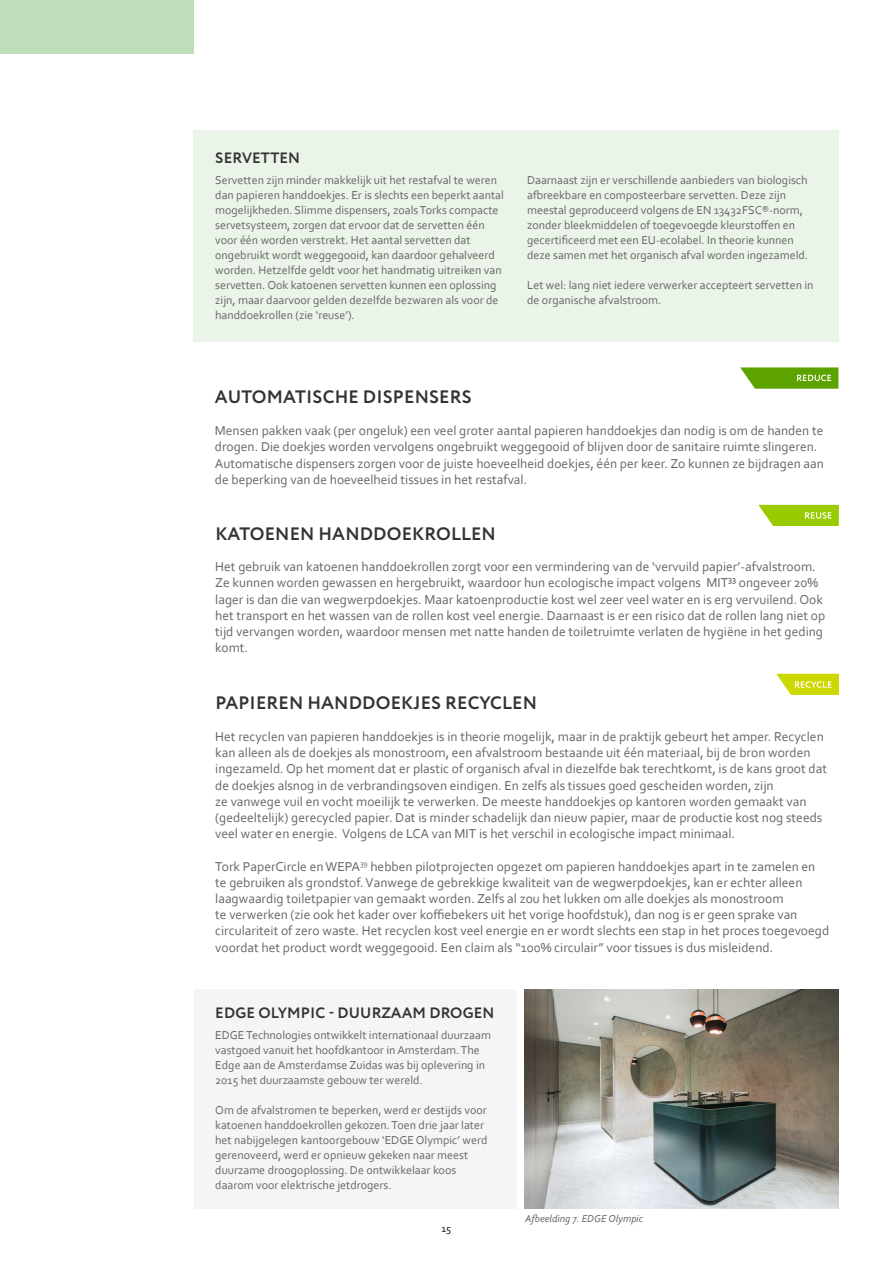
<style>
.page{position:relative;width:893px;height:1263px;background:#fff}
.page>*{position:absolute;margin:0;border:0;box-sizing:border-box;transform-origin:0 0}
.t1{font:700 18px "Circe";letter-spacing:.01em;color:#333}
.t2{font:700 15px "Circe";letter-spacing:.01em;color:#333}
.t3{font:13.5px/16.2px "Corbel";color:#666}
.t4{font:12px/15px "Corbel";color:#666}
.t5{font:italic 10.5px "Corbel";color:#666}
.t6{font:10.5px "Corbel";color:#000}
</style>
<div class="page">
<div style="left:0;top:0;width:194px;height:54px;background:#c0ddb9"></div>
<svg style="left:776px;top:674px;width:63px;height:21px"></svg>
<svg style="left:758px;top:505px;width:81px;height:21px;background:#a7d324"></svg>
<svg style="left:740px;top:367px;width:98px;height:22px;background:#75b127"></svg>
<div style="left:194px;top:131px;width:645px;height:211px;background:#eaf4e8"></div>
<div style="left:194px;top:989px;width:322px;height:220px;background:#f5f5f5"></div>
<img style="left:525px;top:989px;width:314px;height:220px">
<p class="t2" style="left:215px;top:148px;width:86px">SERVETTEN</p>
<p class="t4" style="left:215px;top:172px;width:290px">Servetten zijn minder makkelijk uit het restafval te weren dan papieren handdoekjes. Er is slechts een beperkt aantal mogelijkheden. Slimme dispensers, zoals Torks compacte servetsysteem, zorgen dat ervoor dat de servetten één voor één worden verstrekt. Het aantal servetten dat ongebruikt wordt weggegooid, kan daardoor gehalveerd worden. Hetzelfde geldt voor het handmatig uitreiken van servetten. Ook katoenen servetten kunnen een oplossing zijn, maar daarvoor gelden dezelfde bezwaren als voor de handdoekrollen (zie ‘reuse’).</p>
<p class="t4" style="left:527px;top:172px;width:282px">Daarnaast zijn er verschillende aanbieders van biologisch afbreekbare en composteerbare servetten. Deze zijn meestal geproduceerd volgens de EN 13432FSC®-norm, zonder bleekmiddelen of toegevoegde kleurstoffen en gecertificeerd met een EU-ecolabel. In theorie kunnen deze samen met het organisch afval worden ingezameld.</p>
<p class="t4" style="left:527px;top:277px;width:288px">Let wel: lang niet iedere verwerker accepteert servetten in de organische afvalstroom.</p>
<h1 class="t1" style="left:215px;top:384px;width:258px">AUTOMATISCHE DISPENSERS</h1>
<p class="t3" style="left:215px;top:422px;width:611px">Mensen pakken vaak (per ongeluk) een veel groter aantal papieren handdoekjes dan nodig is om de handen te drogen. Die doekjes worden vervolgens ongebruikt weggegooid of blijven door de sanitaire ruimte slingeren.<br>Automatische dispensers zorgen voor de juiste hoeveelheid doekjes, één per keer. Zo kunnen ze bijdragen aan de beperking van de hoeveelheid tissues in het restafval.</p>
<h1 class="t1" style="left:215px;top:522px;width:282px">KATOENEN HANDDOEKROLLEN</h1>
<p class="t3" style="left:215px;top:558px;width:611px">Het gebruik van katoenen handdoekrollen zorgt voor een vermindering van de ‘vervuild papier’-afvalstroom.<br>Ze kunnen worden gewassen en hergebruikt, waardoor hun ecologische impact volgens MIT³³ ongeveer 20% lager is dan die van wegwerpdoekjes. Maar katoenproductie kost wel zeer veel water en is erg vervuilend. Ook het transport en het wassen van de rollen kost veel energie. Daarnaast is er een risico dat de rollen lang niet op tijd vervangen worden, waardoor mensen met natte handen de toiletruimte verlaten de hygiëne in het geding komt.</p>
<h1 class="t1" style="left:215px;top:691px;width:323px">PAPIEREN HANDDOEKJES RECYCLEN</h1>
<p class="t3" style="left:215px;top:728px;width:613px">Het recyclen van papieren handdoekjes is in theorie mogelijk, maar in de praktijk gebeurt het amper. Recyclen kan alleen als de doekjes als monostroom, een afvalstroom bestaande uit één materiaal, bij de bron worden ingezameld. Op het moment dat er plastic of organisch afval in diezelfde bak terechtkomt, is de kans groot dat de doekjes alsnog in de verbrandingsoven eindigen. En zelfs als tissues goed gescheiden worden, zijn<br>ze vanwege vuil en vocht moeilijk te verwerken. De meeste handdoekjes op kantoren worden gemaakt van (gedeeltelijk) gerecycled papier. Dat is minder schadelijk dan nieuw papier, maar de productie kost nog steeds veel water en energie. Volgens de LCA van MIT is het verschil in ecologische impact minimaal.</p>
<p class="t3" style="left:215px;top:858px;width:615px">Tork PaperCircle en WEPA<sup>39</sup> hebben pilotprojecten opgezet om papieren handdoekjes apart in te zamelen en te gebruiken als grondstof. Vanwege de gebrekkige kwaliteit van de wegwerpdoekjes, kan er echter alleen laagwaardig toiletpapier van gemaakt worden. Zelfs al zou het lukken om alle doekjes als monostroom<br>te verwerken (zie ook het kader over koffiebekers uit het vorige hoofdstuk), dan nog is er geen sprake van circulariteit of zero waste. Het recyclen kost veel energie en er wordt slechts een stap in het proces toegevoegd voordat het product wordt weggegooid. Een claim als “100% circulair” voor tissues is dus misleidend.</p>
<p class="t2" style="left:215px;top:1003px;width:281px">EDGE OLYMPIC - DUURZAAM DROGEN</p>
<p class="t4" style="left:215px;top:1027px;width:277px">EDGE Technologies ontwikkelt internationaal duurzaam vastgoed vanuit het hoofdkantoor in Amsterdam. The Edge aan de Amsterdamse Zuidas was bij oplevering in 2015 het duurzaamste gebouw ter wereld.</p>
<p class="t4" style="left:215px;top:1102px;width:274px">Om de afvalstromen te beperken, werd er destijds voor katoenen handdoekrollen gekozen. Toen drie jaar later het nabijgelegen kantoorgebouw ‘EDGE Olympic’ werd gerenoveerd, werd er opnieuw gekeken naar meest duurzame droogoplossing. De ontwikkelaar koos daarom voor elektrische jetdrogers.</p>
<p class="t6" style="left:442px;top:1222px;width:11px">15</p>
<p class="t5" style="left:525px;top:1212px;width:120px">Afbeelding 7. EDGE Olympic</p>
</div>
